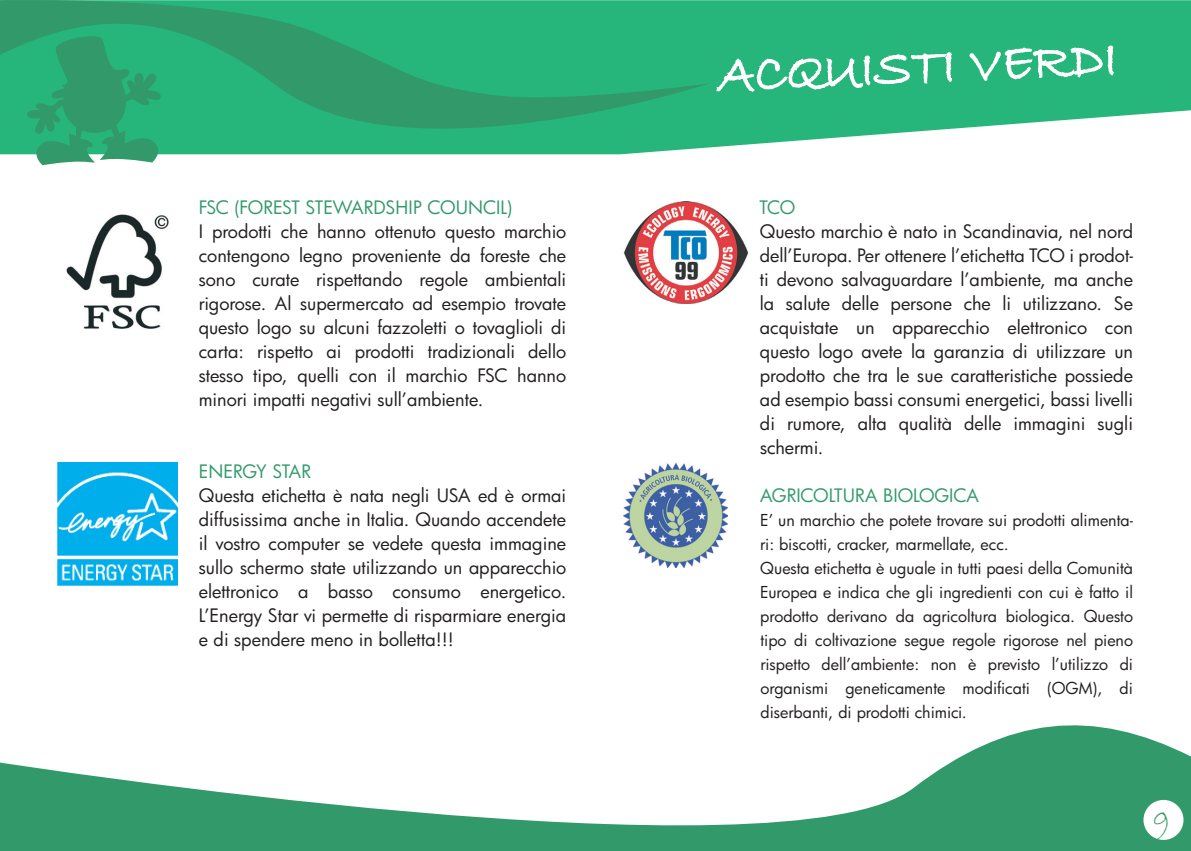
<style>
.page{position:relative;width:1191px;height:851px;background:#fff}
.page>*{position:absolute;margin:0;border:0;box-sizing:border-box;transform-origin:0 0}
.t1{font:52px "Bradley Hand ITC";color:#fff}
.t2{font:36px "Bradley Hand ITC";color:#329a6a}
.t3{font:18px/24px "Futura";color:#231f20}
.t4{font:18px "Futura";color:#329a6a}
.t5{font:16px/24px "Futura";color:#231f20}
.s1{color:#329a6a}
</style>
<div class="page">
<svg style="left:0;top:725px;width:1191px;height:126px"></svg>
<div style="left:1143px;top:800px;width:40px;height:40px;background:#fff;border-radius:50%"></div>
<svg style="left:710px;top:0;width:481px;height:148px;background:#42bf8d"></svg>
<svg style="left:0;top:0;width:710px;height:166px;background:#38b480"></svg>
<svg style="left:25px;top:34px;width:139px;height:131px;background:#34ab78"></svg>
<img style="left:66px;top:214px;width:103px;height:115px">
<img style="left:57px;top:463px;width:120px;height:123px">
<img style="left:623px;top:201px;width:126px;height:103px">
<img style="left:623px;top:463px;width:105px;height:104px">
<p class="t3" style="left:199px;top:197px;width:369px"><span class="s1">FSC (FOREST STEWARDSHIP COUNCIL)<br></span>I prodotti che hanno ottenuto questo marchio contengono legno proveniente da foreste che sono curate rispettando regole ambientali rigorose. Al supermercato ad esempio trovate questo logo su alcuni fazzoletti o tovaglioli di carta: rispetto ai prodotti tradizionali dello stesso tipo, quelli con il marchio FSC hanno minori impatti negativi sull’ambiente.</p>
<p class="t3" style="left:199px;top:461px;width:369px"><span class="s1">ENERGY STAR<br></span>Questa etichetta è nata negli USA ed è ormai diffusissima anche in Italia. Quando accendete il vostro computer se vedete questa immagine sullo schermo state utilizzando un apparecchio elettronico a basso consumo energetico.<br>L’Energy Star vi permette di risparmiare energia e di spendere meno in bolletta!!!</p>
<p class="t1" style="left:717px;top:40px;width:401px;rotate:-2deg">ACQUISTI VERDI</p>
<p class="t3" style="left:759px;top:197px;width:375px"><span class="s1">TCO<br></span>Questo marchio è nato in Scandinavia, nel nord dell’Europa. Per ottenere l’etichetta TCO i prodot&shy;ti devono salvaguardare l’ambiente, ma anche la salute delle persone che li utilizzano. Se acquistate un apparecchio elettronico con questo logo avete la garanzia di utilizzare un prodotto che tra le sue caratteristiche possiede ad esempio bassi consumi energetici, bassi livelli di rumore, alta qualità delle immagini sugli schermi.</p>
<p class="t4" style="left:760px;top:487px;width:220px">AGRICOLTURA BIOLOGICA</p>
<p class="t5" style="left:760px;top:509px;width:374px">E’ un marchio che potete trovare sui prodotti alimenta&shy;ri: biscotti, cracker, marmellate, ecc.<br>Questa etichetta è uguale in tutti paesi della Comunità Europea e indica che gli ingredienti con cui è fatto il prodotto derivano da agricoltura biologica. Questo tipo di coltivazione segue regole rigorose nel pieno rispetto dell’ambiente: non è previsto l’utilizzo di organismi geneticamente modificati (OGM), di diserbanti, di prodotti chimici.</p>
<p class="t2" style="left:1152px;top:798px;width:20px">9</p>
</div>
